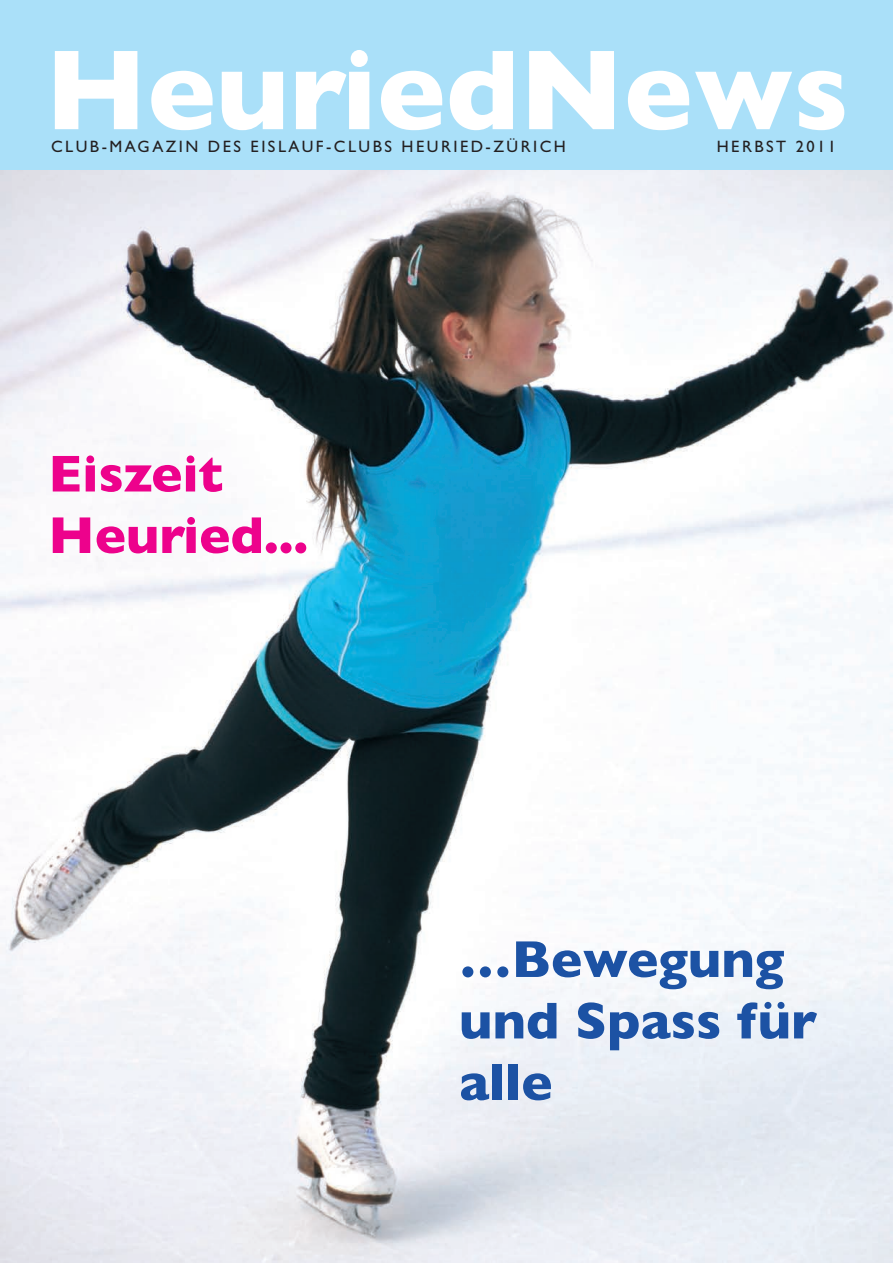
<style>
.page{position:relative;width:893px;height:1263px;background:#fff}
.page>*{position:absolute;margin:0;border:0;box-sizing:border-box;transform-origin:0 0}
.t1{font:700 115.5px "Gill Sans";color:#fff}
.t2{font:700 52.5px/61.5px "Gill Sans";color:#1c52a4}
.t3{font:700 52.5px/61.5px "Gill Sans";color:#ed028c}
.t4{font:16.5px "Gill Sans";letter-spacing:.15em;color:#231f20}
</style>
<div class="page">
<div style="left:0;top:0;width:893px;height:170px;background:#aae0f9"></div>
<img style="left:1px;top:170px;width:892px;height:1093px">
<h1 class="t1" style="left:45px;top:22px;width:805px">HeuriedNews</h1>
<p class="t4" style="left:51px;top:137px;width:516px">CLUB-MAGAZIN DES EISLAUF-CLUBS HEURIED-ZÜRICH</p>
<p class="t4" style="left:717px;top:137px;width:121px">HERBST 2011</p>
<h2 class="t3" style="left:48px;top:443px;width:261px">Eiszeit<br>Heuried...</h2>
<h2 class="t2" style="left:459px;top:928px;width:359px">…Bewegung und Spass für alle</h2>
</div>
